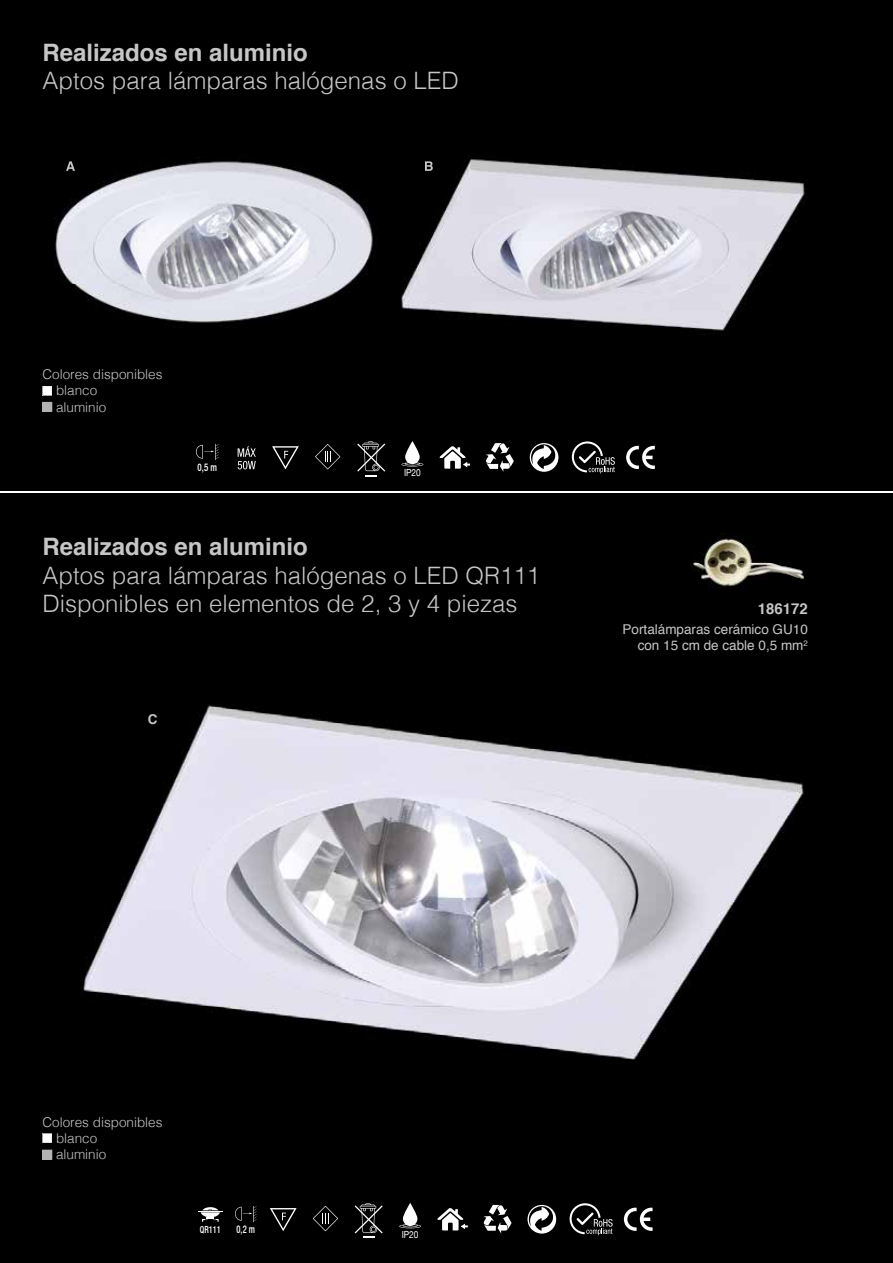
<style>
.page{position:relative;width:893px;height:1263px;background:#000}
.page>*{position:absolute;margin:0;border:0;box-sizing:border-box;transform-origin:0 0}
.t1{font:300 24px/28.8px "Helvetica";color:#c6c6c6}
.t2{font:700 24px "Helvetica";color:#c6c6c6}
.t3{font:700 15px "Helvetica";color:#c6c6c6}
.t4{font:300 13.5px/16.2px "Helvetica";color:#c6c6c6}
.t5{font:13.5px/16.2px "Helvetica";color:#c6c6c6;text-align:right}
.t6{font:700 13.5px "Helvetica";color:#c6c6c6}
.t7{font:500 condensed 10.65px "Helvetica Neue LT";color:#fff;scale:.79 1}
.t8{font:500 condensed 10.5px "Helvetica Neue LT";color:#fff;scale:.85 1}
.t9{font:9.75px "Helvetica Neue LT";color:#fff;scale:.85 1}
.t10{font:500 condensed 9.6px "Helvetica Neue LT";color:#fff;scale:.85 1}
</style>
<div class="page">
<svg style="left:43px;top:386px;width:9px;height:9px"></svg>
<svg style="left:43px;top:402px;width:9px;height:10px"></svg>
<svg style="left:43px;top:1133px;width:9px;height:10px"></svg>
<svg style="left:43px;top:1150px;width:9px;height:9px"></svg>
<img style="left:54px;top:161px;width:321px;height:162px">
<svg style="left:66px;top:161px;width:9px;height:10px"></svg>
<img style="left:401px;top:159px;width:407px;height:172px">
<svg style="left:425px;top:161px;width:8px;height:10px"></svg>
<hr style="left:0;top:491px;width:893px;height:2px;background:#fff">
<svg style="left:626px;top:446px;width:29px;height:23px"></svg>
<svg style="left:529px;top:443px;width:29px;height:29px"></svg>
<svg style="left:439px;top:446px;width:31px;height:23px"></svg>
<svg style="left:572px;top:441px;width:43px;height:32px"></svg>
<svg style="left:486px;top:443px;width:28px;height:29px"></svg>
<svg style="left:402px;top:441px;width:21px;height:25px"></svg>
<svg style="left:272px;top:446px;width:27px;height:23px"></svg>
<svg style="left:315px;top:444px;width:25px;height:25px"></svg>
<svg style="left:238px;top:446px;width:18px;height:23px"></svg>
<svg style="left:196px;top:444px;width:23px;height:16px"></svg>
<svg style="left:624px;top:1208px;width:29px;height:23px"></svg>
<svg style="left:527px;top:1205px;width:29px;height:28px"></svg>
<svg style="left:437px;top:1208px;width:31px;height:22px"></svg>
<svg style="left:570px;top:1203px;width:43px;height:32px"></svg>
<svg style="left:484px;top:1205px;width:27px;height:28px"></svg>
<svg style="left:399px;top:1203px;width:22px;height:25px"></svg>
<svg style="left:270px;top:1208px;width:27px;height:23px"></svg>
<svg style="left:313px;top:1206px;width:25px;height:25px"></svg>
<svg style="left:198px;top:1207px;width:25px;height:15px"></svg>
<svg style="left:235px;top:1206px;width:22px;height:16px"></svg>
<img style="left:83px;top:705px;width:721px;height:355px">
<img style="left:690px;top:536px;width:114px;height:53px">
<svg style="left:357px;top:441px;width:28px;height:36px"></svg>
<svg style="left:355px;top:1203px;width:28px;height:35px"></svg>
<p class="t2" style="left:43px;top:42px;width:267px">Realizados en aluminio</p>
<p class="t1" style="left:43px;top:68px;width:418px">Aptos para lámparas halógenas o LED</p>
<p class="t4" style="left:56px;top:367px;width:108px;text-indent:-14px">Colores disponibles blanco<br>aluminio</p>
<p class="t8" style="left:198px;top:461px;width:24px">0,5 m</p>
<p class="t9" style="left:404px;top:469px;width:21px">IP20</p>
<p class="t2" style="left:43px;top:536px;width:267px">Realizados en aluminio</p>
<p class="t1" style="left:43px;top:563px;width:499px">Aptos para lámparas halógenas o LED QR111<br>Disponibles en elementos de 2, 3 y 4 piezas</p>
<p class="t6" style="left:148px;top:713px;width:11px">C</p>
<p class="t3" style="left:758px;top:602px;width:52px">186172</p>
<p class="t5" style="left:623px;top:622px;width:187px">Portalámparas cerámico GU10 con 15 cm de cable 0,5 mm<sup>2</sup></p>
<p class="t4" style="left:56px;top:1115px;width:108px;text-indent:-14px">Colores disponibles blanco<br>aluminio</p>
<p class="t10" style="left:200px;top:1224px;width:26px">QR111</p>
<p class="t7" style="left:237px;top:1223px;width:25px">0,2 m</p>
<p class="t9" style="left:402px;top:1230px;width:21px">IP20</p>
</div>
